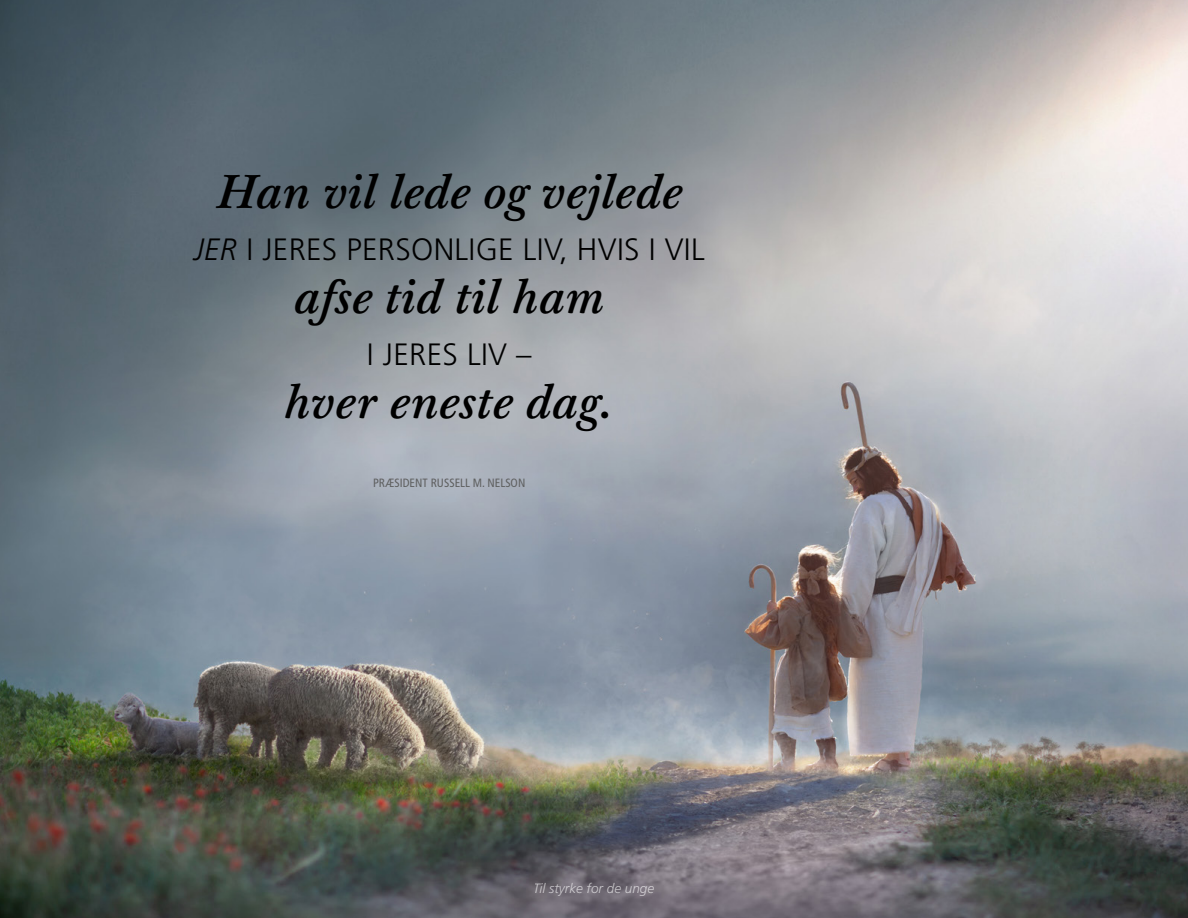
<style>
.page{position:relative;width:1188px;height:918px;background:#fff}
.page>*{position:absolute;margin:0;border:0;box-sizing:border-box;transform-origin:0 0}
.artcl24_p1_figure_im{font:italic 500 46.5px "Mc Kaylds Lat";letter-spacing:.01em;color:#000}
.artcl24_p1_figure_im-2{font:300 30.9px "Frutigerlds Lat";letter-spacing:.01em;color:#000}
.t1{font:italic 300 13.5px "Frutigerlds Lat";color:#fff}
.artcl24_p1_figure_im-3{font:condensed 12px "Frutigerlds Lat";color:#5f6060}
.s1{font-style:italic}
</style>
<div class="page">
<img style="left:0;top:0;width:1188px;height:918px">
<p class="artcl24_p1_figure_im" style="left:216px;top:154px;width:467px">Han vil lede og vejlede</p>
<p class="artcl24_p1_figure_im-2" style="left:194px;top:227px;width:513px"><span class="s1">JER</span> I JERES PERSONLIGE LIV, HVIS I VIL</p>
<p class="artcl24_p1_figure_im" style="left:294px;top:259px;width:311px">afse tid til ham</p>
<p class="artcl24_p1_figure_im-2" style="left:367px;top:332px;width:166px">I JERES LIV –</p>
<p class="artcl24_p1_figure_im" style="left:285px;top:364px;width:330px">hver eneste dag.</p>
<p class="artcl24_p1_figure_im-3" style="left:373px;top:473px;width:154px">PRÆSIDENT RUSSELL M. NELSON</p>
<p class="t1" style="left:534px;top:878px;width:122px">Til styrke for de unge</p>
</div>
